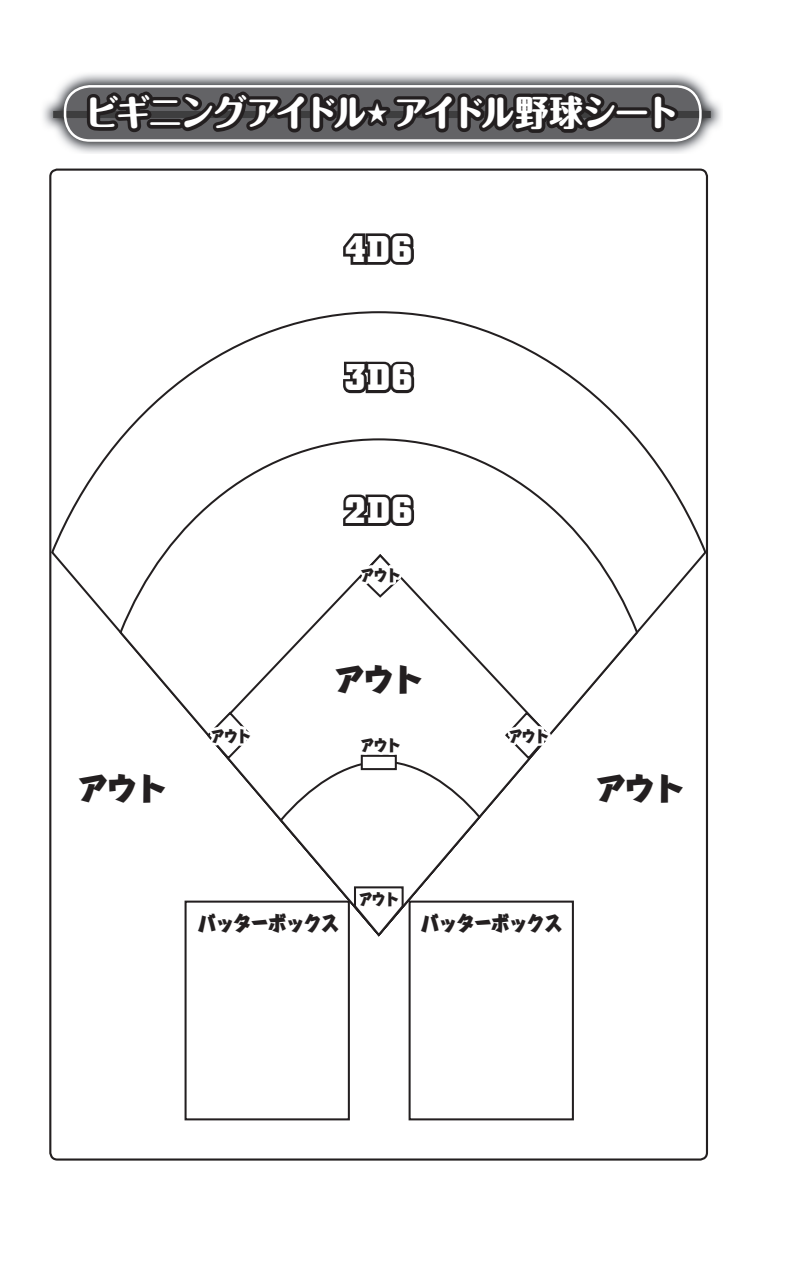
<style>
.page{position:relative;width:808px;height:1276px;background:#fff}
.page>*{position:absolute;margin:0;border:0;box-sizing:border-box;transform-origin:0 0}
.t1{font:700 37.5px "Square Slabserif 711 BT";letter-spacing:.05em;color:#fff}
.t2{font:800 35.5px "Maru Fo Pro";letter-spacing:-.065em;color:#fff;scale:.95 1}
.t3{font:800 30.5px "Harucraft Std";letter-spacing:-.045em;color:#231f20}
.t4{font:800 21.25px "Maru Fo Pro";color:#fff;scale:.95 1}
.t5{font:800 20.5px "Harucraft Std";letter-spacing:-.04em;color:#231f20;scale:.9 1}
.t6{font:800 15.25px "Harucraft Std";letter-spacing:-.045em;color:#231f20;scale:.9 1}
</style>
<div class="page">
<img style="left:43px;top:74px;width:679px;height:79px">
<div style="left:65px;top:86px;width:635px;height:54px;background:#636366;border-radius:25px"></div>
<div style="left:53px;top:111px;width:658px;height:7px;background:#3e3e3f"></div>
<svg style="left:83px;top:88px;width:70px;height:44px"></svg>
<div style="left:149px;top:97px;width:32px;height:10px;border:7px solid #231f20"></div>
<div style="left:147px;top:119px;width:37px;height:10px;border:7px solid #231f20"></div>
<svg style="left:177px;top:76px;width:445px;height:57px"></svg>
<div style="left:613px;top:107px;width:38px;height:11px;border:7px solid #231f20;border-radius:2px"></div>
<svg style="left:648px;top:93px;width:31px;height:39px"></svg>
<div style="left:64px;top:85px;width:638px;height:57px;border:2px solid #fff;border-radius:25px"></div>
<svg style="left:52px;top:311px;width:653px;height:321px"></svg>
<svg style="left:118px;top:437px;width:521px;height:501px"></svg>
<svg style="left:206px;top:552px;width:346px;height:348px"></svg>
<div style="left:186px;top:901px;width:163px;height:218px;background:#fff"></div>
<div style="left:185px;top:900px;width:165px;height:220px;border:2px solid #231f20"></div>
<div style="left:410px;top:901px;width:163px;height:218px;background:#fff"></div>
<div style="left:409px;top:900px;width:165px;height:220px;border:2px solid #231f20"></div>
<svg style="left:340px;top:492px;width:77px;height:37px"></svg>
<svg style="left:340px;top:359px;width:77px;height:37px"></svg>
<svg style="left:343px;top:233px;width:71px;height:32px;background:#4a4647"></svg>
<svg style="left:352px;top:552px;width:56px;height:47px"></svg>
<svg style="left:278px;top:731px;width:204px;height:207px"></svg>
<svg style="left:500px;top:710px;width:56px;height:51px"></svg>
<svg style="left:203px;top:710px;width:56px;height:51px"></svg>
<p class="t2" style="left:85px;top:84px;width:298px">ビギニングアイドル</p>
<p class="t4" style="left:367px;top:96px;width:23px">★</p>
<p class="t2" style="left:394px;top:84px;width:301px">アイドル野球シート</p>
<p class="t1" style="left:345px;top:226px;width:69px">D4 6</p>
<p class="t1" style="left:345px;top:354px;width:69px">3D6</p>
<p class="t1" style="left:345px;top:487px;width:69px">2D6</p>
<p class="t6" style="left:361px;top:563px;width:46px">アウト</p>
<p class="t3" style="left:78px;top:765px;width:91px">アウト</p>
<p class="t6" style="left:211px;top:724px;width:46px">アウト</p>
<p class="t3" style="left:334px;top:656px;width:91px">アウト</p>
<p class="t6" style="left:361px;top:733px;width:46px">アウト</p>
<p class="t6" style="left:509px;top:724px;width:46px">アウト</p>
<p class="t3" style="left:595px;top:765px;width:91px">アウト</p>
<p class="t5" style="left:198px;top:907px;width:159px">バッターボックス</p>
<p class="t6" style="left:359px;top:887px;width:46px">アウト</p>
<p class="t5" style="left:421px;top:907px;width:159px">バッターボックス</p>
</div>
